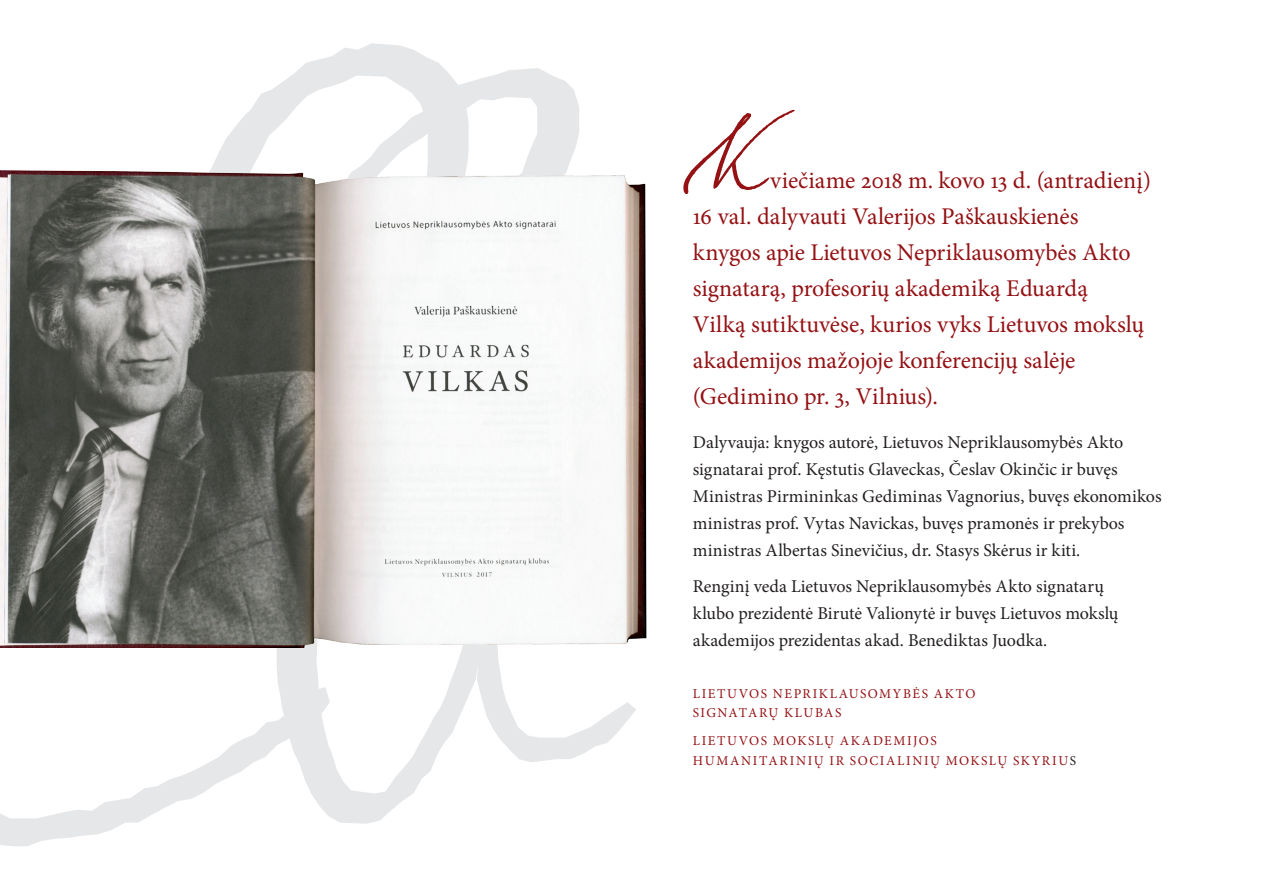
<style>
.page{position:relative;width:1263px;height:893px;background:#fff}
.page>*{position:absolute;margin:0;border:0;box-sizing:border-box;transform-origin:0 0}
.t1{font:108px "Signato";color:#941114}
.t2{font:24px/36px "Minion Pro";letter-spacing:-.005em;color:#941114}
.t3{font:18px/27px "Minion Pro";color:#231f20}
.t4{font:13.5px/19.5px "Minion Pro";letter-spacing:.115em;color:#941114}
.s1{color:#231f20}
</style>
<div class="page">
<svg style="left:0;top:43px;width:636px;height:803px"></svg>
<img style="left:0;top:166px;width:647px;height:481px">
<h1 class="t1" style="left:693px;top:85px;width:77px">K</h1>
<p class="t2" style="left:693px;top:163px;width:460px;text-indent:77px">viečiame 2018 m. kovo 13 d. (antradienį)<br>16 val. dalyvauti Valerijos Paškauskienės knygos apie Lietuvos Nepriklausomybės Akto signatarą, profesorių akademiką Eduardą<br>Vilką sutiktuvėse, kurios vyks Lietuvos mokslų akademijos mažojoje konferencijų salėje (Gedimino pr. 3, Vilnius).</p>
<p class="t3" style="left:693px;top:429px;width:470px">Dalyvauja: knygos autorė, Lietuvos Nepriklausomybės Akto signatarai prof. Kęstutis Glaveckas, Česlav Okinčic ir buvęs Ministras Pirmininkas Gediminas Vagnorius, buvęs ekonomikos ministras prof. Vytas Navickas, buvęs pramonės ir prekybos ministras Albertas Sinevičius, dr. Stasys Skėrus ir kiti.</p>
<p class="t3" style="left:693px;top:573px;width:427px">Renginį veda Lietuvos Nepriklausomybės Akto signatarų klubo prezidentė Birutė Valionytė ir buvęs Lietuvos mokslų akademijos prezidentas akad. Benediktas Juodka.</p>
<p class="t4" style="left:693px;top:684px;width:284px">LIETUVOS NEPRIKLAUSOMYBĖS AKTO<br>SIGNATARŲ KLUBAS</p>
<p class="t4" style="left:693px;top:731px;width:385px">LIETUVOS MOKSLŲ AKADEMIJOS<br>HUMANITARINIŲ IR SOCIALINIŲ MOKSLŲ SKYRIU<span class="s1">S</span></p>
</div>
